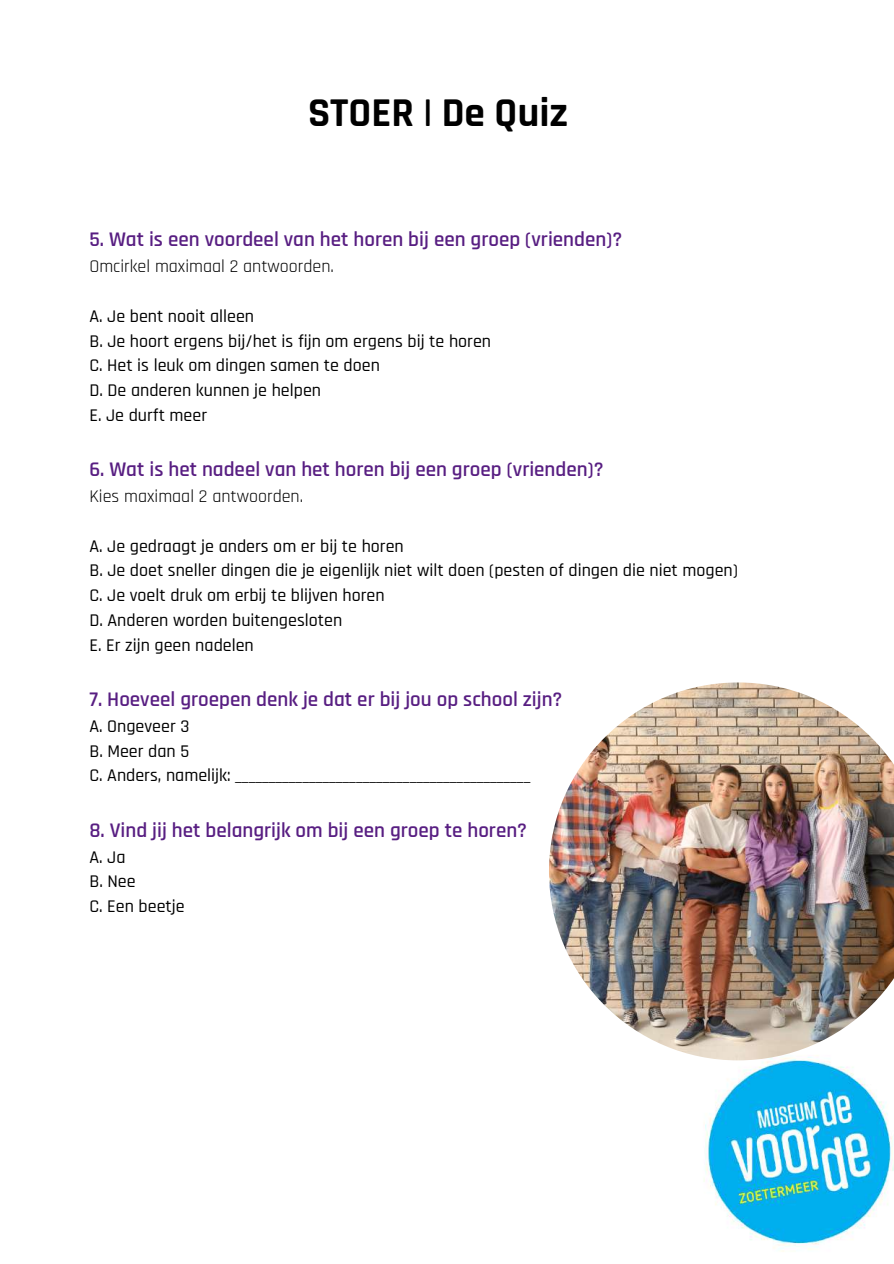
<style>
.page{position:relative;width:894px;height:1264px;background:#fff}
.page>*{position:absolute;margin:0;border:0;box-sizing:border-box;transform-origin:0 0}
.t1{font:700 41.4px "Rajdhani";color:#000}
.t2{font:600 21px "Rajdhani";color:#581e82}
.t3{font:500 18px/24.8px "Rajdhani";color:#000}
.t4{font:18px "Rajdhani";color:#000}
</style>
<div class="page">
<img style="left:704px;top:1060px;width:189px;height:192px">
<img style="left:549px;top:682px;width:344px;height:378px">
<h1 class="t1" style="left:308px;top:87px;width:261px">STOER | De Quiz</h1>
<p class="t2" style="left:89px;top:227px;width:534px">5. Wat is een voordeel van het horen bij een groep (vrienden)?</p>
<p class="t4" style="left:89px;top:255px;width:246px">Omcirkel maximaal 2 antwoorden.</p>
<p class="t3" style="left:89px;top:304px;width:403px">A. Je bent nooit alleen<br>B. Je hoort ergens bij/het is fijn om ergens bij te horen<br>C. Het is leuk om dingen samen te doen<br>D. De anderen kunnen je helpen<br>E. Je durft meer</p>
<p class="t2" style="left:89px;top:456px;width:515px">6. Wat is het nadeel van het horen bij een groep (vrienden)?</p>
<p class="t4" style="left:89px;top:485px;width:215px">Kies maximaal 2 antwoorden.</p>
<p class="t3" style="left:89px;top:534px;width:650px">A. Je gedraagt je anders om er bij te horen<br>B. Je doet sneller dingen die je eigenlijk niet wilt doen (pesten of dingen die niet mogen)<br>C. Je voelt druk om erbij te blijven horen<br>D. Anderen worden buitengesloten<br>E. Er zijn geen nadelen</p>
<p class="t2" style="left:89px;top:686px;width:474px">7. Hoeveel groepen denk je dat er bij jou op school zijn?</p>
<p class="t3" style="left:89px;top:714px;width:442px">A. Ongeveer 3<br>B. Meer dan 5<br>C. Anders, namelijk: ____________________________________________</p>
<p class="t2" style="left:89px;top:817px;width:439px">8. Vind jij het belangrijk om bij een groep te horen?</p>
<p class="t3" style="left:89px;top:844px;width:97px">A. Ja<br>B. Nee<br>C. Een beetje</p>
</div>
